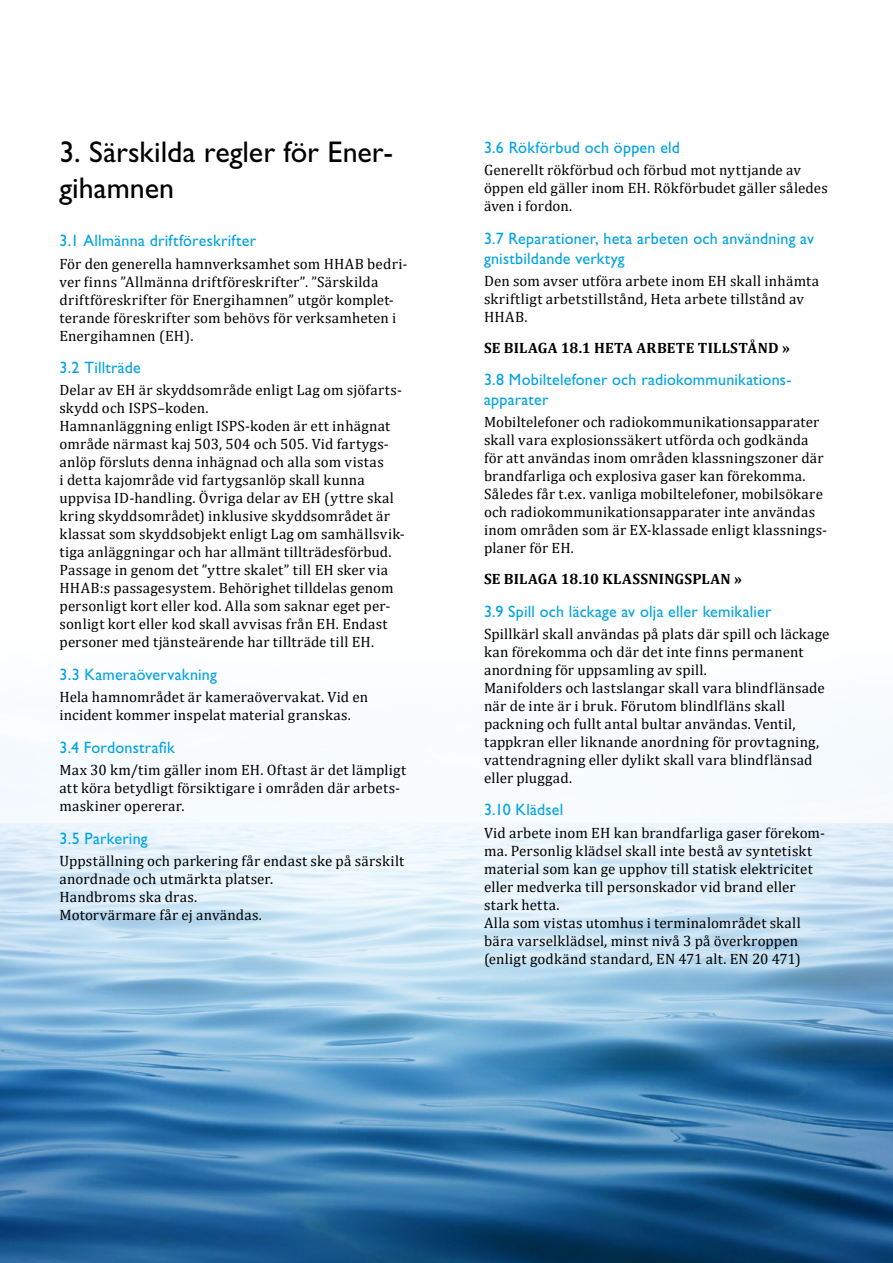
<style>
.page{position:relative;width:893px;height:1263px;background:#fff}
.page>*{position:absolute;margin:0;border:0;box-sizing:border-box;transform-origin:0 0}
.Rubrik{font:30px/36px "Gill Sans Std";color:#000}
.Underrubrik_2{font:16.5px/19.8px "Gill Sans Std";letter-spacing:.015em;color:#00a3e2}
.Brödtext{font:15px/18px "Cambria";letter-spacing:.015em;color:#000}
.webblänk{font:700 15px "Cambria";letter-spacing:.015em;color:#000}
</style>
<div class="page">
<img style="left:0;top:1067px;width:893px;height:196px">
<svg style="left:0;top:738px;width:893px;height:329px"></svg>
<p class="Rubrik" style="left:60px;top:134px;width:335px">3. Särskilda regler för Ener&shy;gihamnen</p>
<p class="Underrubrik_2" style="left:60px;top:231px;width:198px">3.1 Allmänna driftföreskrifter</p>
<p class="Brödtext" style="left:60px;top:254px;width:349px">För den generella hamnverksamhet som HHAB bedri&shy;ver finns ”Allmänna driftföreskrifter”. ”Särskilda driftföreskrifter för Energihamnen” utgör komplet&shy;terande föreskrifter som behövs för verksamheten i Energihamnen (EH).</p>
<p class="Underrubrik_2" style="left:60px;top:358px;width:83px">3.2 Tillträde</p>
<p class="Brödtext" style="left:60px;top:381px;width:347px">Delar av EH är skyddsområde enligt Lag om sjöfarts&shy;skydd och ISPS–koden.<br>Hamnanläggning enligt ISPS-koden är ett inhägnat område närmast kaj 503, 504 och 505. Vid fartygs&shy;anlöp försluts denna inhägnad och alla som vistas<br>i detta kajområde vid fartygsanlöp skall kunna uppvisa ID-handling. Övriga delar av EH (yttre skal kring skyddsområdet) inklusive skyddsområdet är klassat som skyddsobjekt enligt Lag om samhällsvik&shy;tiga anläggningar och har allmänt tillträdesförbud.<br>Passage in genom det ”yttre skalet” till EH sker via HHAB:s passagesystem. Behörighet tilldelas genom personligt kort eller kod. Alla som saknar eget per&shy;sonligt kort eller kod skall avvisas från EH. Endast personer med tjänsteärende har tillträde till EH.</p>
<p class="Underrubrik_2" style="left:60px;top:665px;width:159px">3.3 Kameraövervakning</p>
<p class="Brödtext" style="left:60px;top:688px;width:310px">Hela hamnområdet är kameraövervakat. Vid en incident kommer inspelat material granskas.</p>
<p class="Underrubrik_2" style="left:60px;top:737px;width:117px">3.4 Fordonstrafik</p>
<p class="Brödtext" style="left:60px;top:761px;width:348px">Max 30 km/tim gäller inom EH. Oftast är det lämpligt att köra betydligt försiktigare i områden där arbets&shy;maskiner opererar.</p>
<p class="Underrubrik_2" style="left:60px;top:828px;width:90px">3.5 Parkering</p>
<p class="Brödtext" style="left:60px;top:852px;width:346px">Uppställning och parkering får endast ske på särskilt anordnade och utmärkta platser.<br>Handbroms ska dras.<br>Motorvärmare får ej användas.</p>
<p class="Underrubrik_2" style="left:484px;top:138px;width:198px">3.6 Rökförbud och öppen eld</p>
<p class="Brödtext" style="left:484px;top:161px;width:345px">Generellt rökförbud och förbud mot nyttjande av öppen eld gäller inom EH. Rökförbudet gäller således även i fordon.</p>
<p class="Underrubrik_2" style="left:484px;top:228px;width:331px">3.7 Reparationer, heta arbeten och användning av gnistbildande verktyg</p>
<p class="Brödtext" style="left:484px;top:272px;width:337px">Den som avser utföra arbete inom EH skall inhämta skriftligt arbetstillstånd, Heta arbete tillstånd av<br>HHAB.</p>
<p class="webblänk" style="left:484px;top:337px;width:307px">SE BILAGA 18.1 HETA ARBETE TILLSTÅND »</p>
<p class="Underrubrik_2" style="left:484px;top:370px;width:309px">3.8 Mobiltelefoner och radiokommunikations&shy;apparater</p>
<p class="Brödtext" style="left:484px;top:413px;width:345px">Mobiltelefoner och radiokommunikationsapparater skall vara explosionssäkert utförda och godkända för att användas inom områden klassningszoner där brandfarliga och explosiva gaser kan förekomma.<br>Således får t.ex. vanliga mobiltelefoner, mobilsökare och radiokommunikationsapparater inte användas inom områden som är EX-klassade enligt klassnings&shy;planer för EH.</p>
<p class="webblänk" style="left:484px;top:568px;width:259px">SE BILAGA 18.10 KLASSNINGSPLAN »</p>
<p class="Underrubrik_2" style="left:484px;top:601px;width:289px">3.9 Spill och läckage av olja eller kemikalier</p>
<p class="Brödtext" style="left:484px;top:625px;width:347px">Spillkärl skall användas på plats där spill och läckage kan förekomma och där det inte finns permanent anordning för uppsamling av spill.<br>Manifolders och lastslangar skall vara blindflänsade när de inte är i bruk. Förutom blindlfläns skall packning och fullt antal bultar användas. Ventil, tappkran eller liknande anordning för provtagning, vattendragning eller dylikt skall vara blindflänsad eller pluggad.</p>
<p class="Underrubrik_2" style="left:484px;top:800px;width:81px">3.10 Klädsel</p>
<p class="Brödtext" style="left:484px;top:823px;width:342px">Vid arbete inom EH kan brandfarliga gaser förekom&shy;ma. Personlig klädsel skall inte bestå av syntetiskt material som kan ge upphov till statisk elektricitet eller medverka till personskador vid brand eller stark hetta.<br>Alla som vistas utomhus i terminalområdet skall bära varselklädsel, minst nivå 3 på överkroppen (enligt godkänd standard, EN 471 alt. EN 20 471)</p>
</div>
